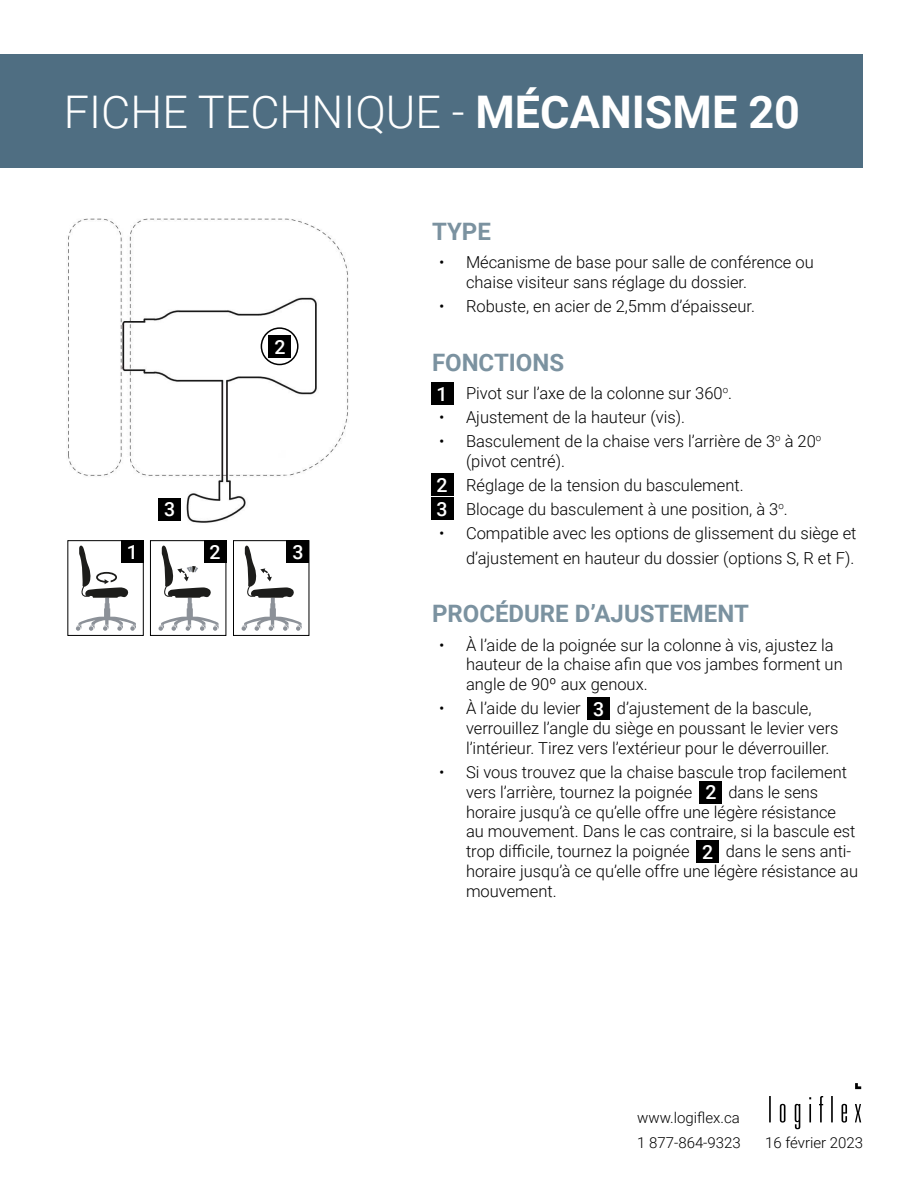
<style>
.page{position:relative;width:918px;height:1188px;background:#fff}
.page>*{position:absolute;margin:0;border:0;box-sizing:border-box;transform-origin:0 0}
.t1{font:300 45px "Roboto";color:#fff}
.t2{font:700 24px "Roboto";color:#7b92a0}
.t3{font:500 19.5px/24.5px "Roboto";color:#fff}
.t4{font:300 16.5px/19.8px "Roboto";color:#000}
.t5{font:300 15px "Roboto";color:#000}
.s1{font-weight:700}
</style>
<div class="page">
<div style="left:1px;top:55px;width:862px;height:113px;background:#4f6e82"></div>
<svg style="left:769px;top:1096px;width:2px;height:26px"></svg>
<svg style="left:780px;top:1104px;width:5px;height:19px"></svg>
<svg style="left:795px;top:1104px;width:5px;height:25px"></svg>
<svg style="left:809px;top:1097px;width:2px;height:25px"></svg>
<svg style="left:819px;top:1096px;width:4px;height:26px"></svg>
<svg style="left:831px;top:1096px;width:2px;height:26px"></svg>
<svg style="left:842px;top:1104px;width:5px;height:19px"></svg>
<svg style="left:855px;top:1104px;width:6px;height:18px"></svg>
<svg style="left:855px;top:1083px;width:6px;height:6px"></svg>
<img style="left:68px;top:218px;width:281px;height:305px">
<div style="left:67px;top:540px;width:77px;height:96px;border:1px solid #000"></div>
<svg style="left:76px;top:545px;width:60px;height:86px"></svg>
<div style="left:150px;top:540px;width:76px;height:96px;border:1px solid #000"></div>
<svg style="left:159px;top:545px;width:60px;height:86px"></svg>
<div style="left:269px;top:335px;width:22px;height:23px;background:#000"></div>
<div style="left:233px;top:540px;width:76px;height:96px;border:1px solid #000"></div>
<svg style="left:242px;top:545px;width:60px;height:86px"></svg>
<div style="left:287px;top:541px;width:22px;height:22px;background:#000"></div>
<div style="left:261px;top:327px;width:38px;height:38px;border:2px solid #000;border-radius:50%"></div>
<div style="left:121px;top:541px;width:23px;height:22px;background:#000"></div>
<div style="left:204px;top:541px;width:22px;height:22px;background:#000"></div>
<div style="left:159px;top:498px;width:22px;height:22px;background:#000"></div>
<div style="left:431px;top:473px;width:22px;height:23px;background:#000"></div>
<div style="left:431px;top:497px;width:22px;height:23px;background:#000"></div>
<div style="left:431px;top:383px;width:22px;height:22px;background:#000"></div>
<div style="left:588px;top:698px;width:22px;height:22px;background:#000"></div>
<div style="left:700px;top:781px;width:22px;height:22px;background:#000"></div>
<div style="left:696px;top:840px;width:23px;height:23px;background:#000"></div>
<h1 class="t1" style="left:64px;top:81px;width:738px">FICHE TECHNIQUE - <span class="s1">MÉCANISME 20</span></h1>
<p class="t3" style="left:164px;top:497px;width:13px">3</p>
<p class="t3" style="left:274px;top:334px;width:13px">2</p>
<p class="t3" style="left:127px;top:539px;width:13px">1</p>
<p class="t3" style="left:209px;top:539px;width:13px">2</p>
<p class="t3" style="left:292px;top:539px;width:13px">3</p>
<h2 class="t2" style="left:432px;top:215px;width:60px">TYPE</h2>
<p class="t4" style="left:466px;top:252px;width:349px;text-indent:-27px">• Mécanisme de base pour salle de conférence ou chaise visiteur sans réglage du dossier.</p>
<p class="t4" style="left:439px;top:296px;width:318px">• Robuste, en acier de 2,5mm d’épaisseur.</p>
<h2 class="t2" style="left:432px;top:345px;width:134px">FONCTIONS</h2>
<p class="t4" style="left:439px;top:382px;width:295px">• Pivot sur l’axe de la colonne sur 360<sup>o</sup>.</p>
<p class="t4" style="left:439px;top:407px;width:248px">• Ajustement de la hauteur (vis).</p>
<p class="t4" style="left:466px;top:431px;width:357px;text-indent:-27px">• Basculement de la chaise vers l’arrière de 3<sup>o</sup> à 20<sup>o </sup>(pivot centré).</p>
<p class="t4" style="left:439px;top:474px;width:306px">• Réglage de la tension du basculement.</p>
<p class="t4" style="left:439px;top:499px;width:350px">• Blocage du basculement à une position, à 3<sup>o</sup>.</p>
<p class="t4" style="left:439px;top:520px;width:419px;line-height:25.2px;text-align:right">• Compatible avec les options de glissement du siège et d’ajustement en hauteur du dossier (options S, R et F).</p>
<h2 class="t2" style="left:432px;top:597px;width:318px">PROCÉDURE D’AJUSTEMENT</h2>
<p class="t4" style="left:466px;top:634px;width:378px;text-indent:-27px">• À l’aide de la poignée sur la colonne à vis, ajustez la hauteur de la chaise afin que vos jambes forment un angle de 90º aux genoux.</p>
<p class="t4" style="left:439px;top:698px;width:143px">• À l’aide du levier</p>
<p class="t3" style="left:437px;top:381px;width:13px">1</p>
<p class="t3" style="left:437px;top:472px;width:13px">2<br>3</p>
<p class="t4" style="left:466px;top:698px;width:374px;text-indent:151px">d’ajustement de la bascule, verrouillez l’angle du siège en poussant le levier vers l’intérieur. Tirez vers l’extérieur pour le déverrouiller.</p>
<p class="t4" style="left:466px;top:762px;width:383px;text-indent:-27px">• Si vous trouvez que la chaise bascule trop facilement vers l’arrière, tournez la poignée</p>
<p class="t3" style="left:593px;top:696px;width:13px">3</p>
<p class="t3" style="left:705px;top:780px;width:13px">2</p>
<p class="t4" style="left:466px;top:781px;width:391px;text-indent:262px">dans le sens horaire jusqu’à ce qu’elle offre une légère résistance au mouvement. Dans le cas contraire, si la bascule est trop difficile, tournez la poignée</p>
<p class="t4" style="left:466px;top:841px;width:394px;text-indent:260px">dans le sens anti&shy;horaire jusqu’à ce qu’elle offre une légère résistance au mouvement.</p>
<p class="t3" style="left:702px;top:839px;width:13px">2</p>
<p class="t5" style="left:637px;top:1107px;width:104px">www.logiflex.ca</p>
<p class="t5" style="left:637px;top:1133px;width:105px">1 877-864-9323</p>
<p class="t5" style="left:765px;top:1133px;width:100px">16 février 2023</p>
</div>
